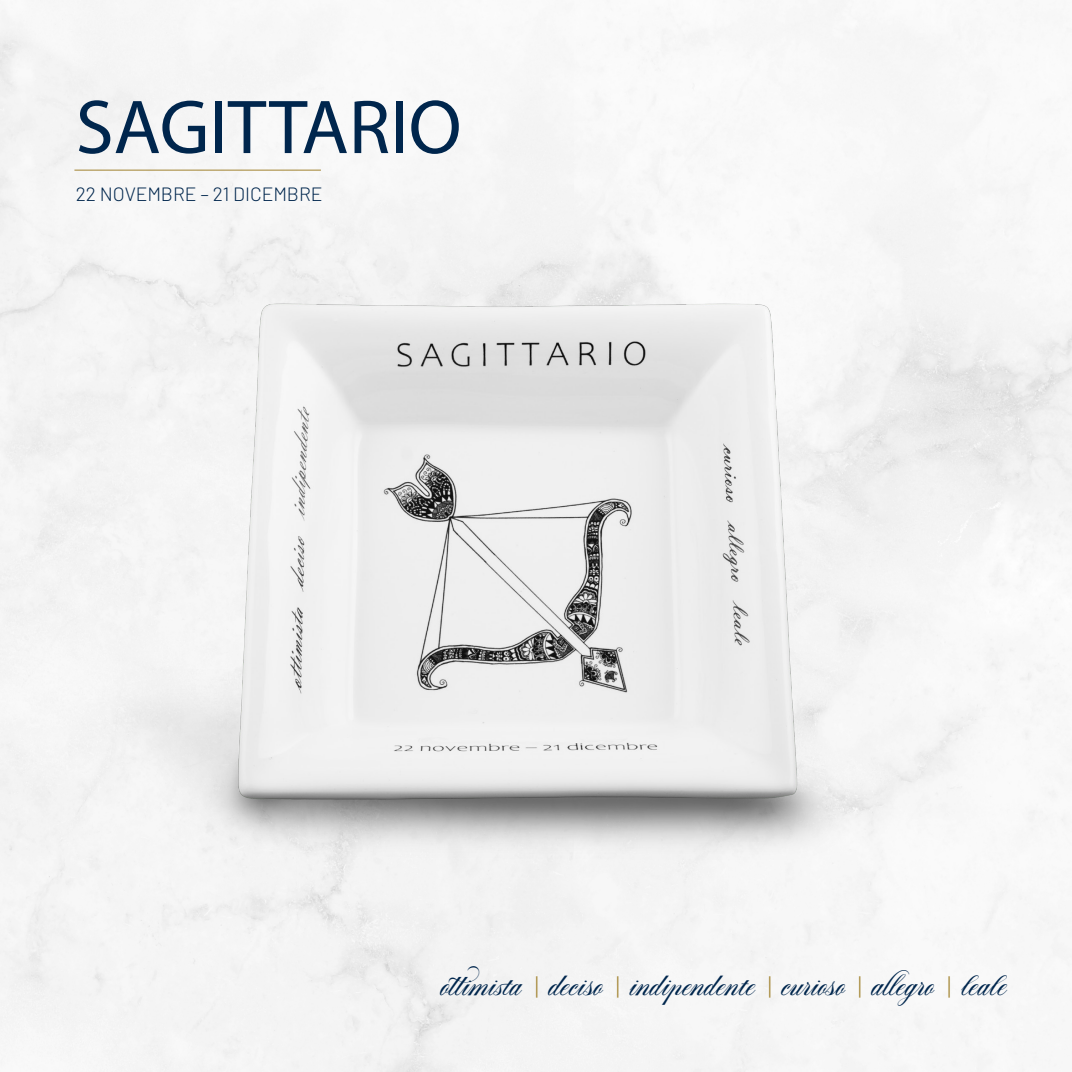
<style>
.page{position:relative;width:1072px;height:1072px;background:#fff}
.page>*{position:absolute;margin:0;border:0;box-sizing:border-box;transform-origin:0 0}
.t1{font:77px "Myriad Pro";color:#00264d}
.t2{font:700 21px "Aston Script Pro";color:#00264d}
.t3{font:300 19.25px "Barlow";color:#00264d}
.s1{color:#a1822e}
</style>
<div class="page">
<hr style="left:74px;top:170px;width:247px;height:1px;background:#a1822e">
<img style="left:78px;top:217px;width:898px;height:754px">
<p class="t1" style="left:76px;top:80px;width:387px">SAGITTARIO</p>
<p class="t3" style="left:76px;top:182px;width:248px">22 NOVEMBRE – 21 DICEMBRE</p>
<p class="t2" style="left:441px;top:975px;width:567px">ottimista <span class="s1">|</span> deciso <span class="s1">|</span> indipendente <span class="s1">|</span> curioso <span class="s1">|</span> allegro <span class="s1">|</span> leale</p>
</div>
